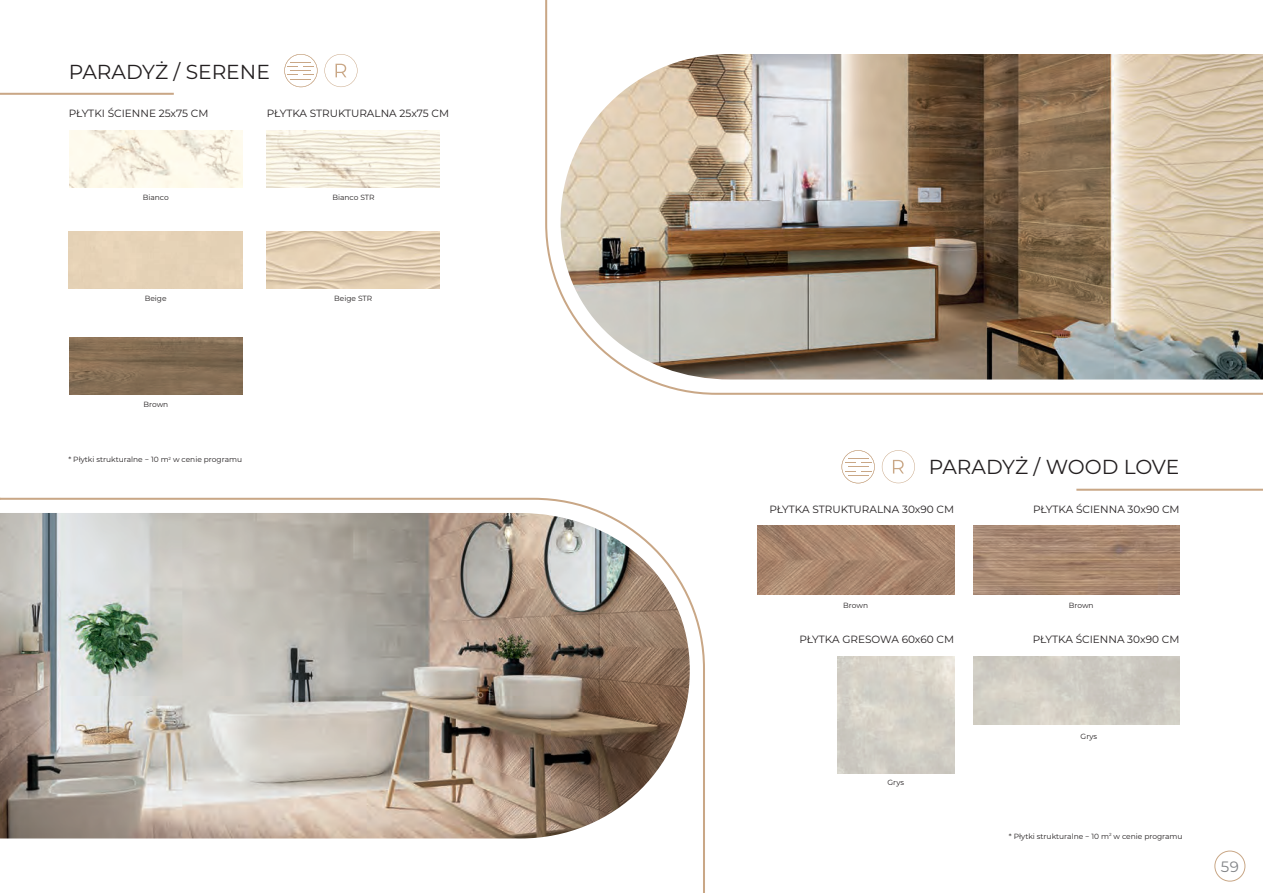
<style>
.page{position:relative;width:1263px;height:893px;background:#fff}
.page>*{position:absolute;margin:0;border:0;box-sizing:border-box;transform-origin:0 0}
.t1{font:20.25px "Montserrat";color:#231f20}
.t2{font:15px "Montserrat";color:#808285}
.sub{font:10.5px "Montserrat";color:#231f20}
.name_kopia{font:7.5px "Montserrat";color:#231f20}
.name{font:7.5px "Montserrat";color:#231f20}
</style>
<div class="page">
<div style="left:1214px;top:851px;width:31px;height:30px;border:1px solid #c9a786;border-radius:50%"></div>
<hr style="left:0;top:93px;width:174px;height:2px;background:#c9a786">
<img style="left:69px;top:130px;width:173px;height:57px">
<img style="left:973px;top:526px;width:207px;height:68px">
<img style="left:267px;top:231px;width:173px;height:58px">
<img style="left:267px;top:130px;width:173px;height:57px">
<img style="left:757px;top:526px;width:197px;height:68px">
<img style="left:69px;top:337px;width:173px;height:57px">
<svg style="left:0;top:497px;width:705px;height:396px"></svg>
<img style="left:545px;top:0;width:718px;height:395px">
<hr style="left:1076px;top:489px;width:187px;height:2px;background:#c9a786">
<svg style="left:324px;top:54px;width:33px;height:33px"></svg>
<svg style="left:284px;top:54px;width:33px;height:33px"></svg>
<svg style="left:882px;top:450px;width:33px;height:33px"></svg>
<svg style="left:841px;top:450px;width:34px;height:33px"></svg>
<p class="t1" style="left:69px;top:57px;width:203px">PARADYŻ / SERENE</p>
<p class="sub" style="left:69px;top:106px;width:141px">PŁYTKI ŚCIENNE 25x75 CM</p>
<p class="sub" style="left:267px;top:106px;width:184px">PŁYTKA STRUKTURALNA 25x75 CM</p>
<p class="name" style="left:143px;top:192px;width:28px">Bianco</p>
<p class="name" style="left:145px;top:293px;width:23px">Beige</p>
<p class="name" style="left:144px;top:399px;width:26px">Brown</p>
<p class="name_kopia" style="left:68px;top:454px;width:175px">* Płytki strukturalne − 10 m<sup>2</sup> w cenie programu</p>
<p class="name" style="left:332px;top:192px;width:44px">Bianco STR</p>
<p class="name" style="left:334px;top:293px;width:40px">Beige STR</p>
<p class="t1" style="left:929px;top:453px;width:252px">PARADYŻ / WOOD LOVE</p>
<p class="sub" style="left:769px;top:502px;width:186px">PŁYTKA STRUKTURALNA 30x90 CM</p>
<p class="sub" style="left:1033px;top:502px;width:148px">PŁYTKA ŚCIENNA 30x90 CM</p>
<p class="name" style="left:843px;top:600px;width:26px">Brown</p>
<p class="name" style="left:1069px;top:600px;width:26px">Brown</p>
<p class="sub" style="left:799px;top:632px;width:156px">PŁYTKA GRESOWA 60x60 CM</p>
<p class="sub" style="left:1033px;top:632px;width:148px">PŁYTKA ŚCIENNA 30x90 CM</p>
<p class="name" style="left:887px;top:778px;width:18px">Grys</p>
<p class="name" style="left:1081px;top:731px;width:18px">Grys</p>
<p class="name_kopia" style="left:1009px;top:831px;width:175px">* Płytki strukturalne − 10 m<sup>2</sup> w cenie programu</p>
<h2 class="t2" style="left:1221px;top:856px;width:20px">59</h2>
</div>
